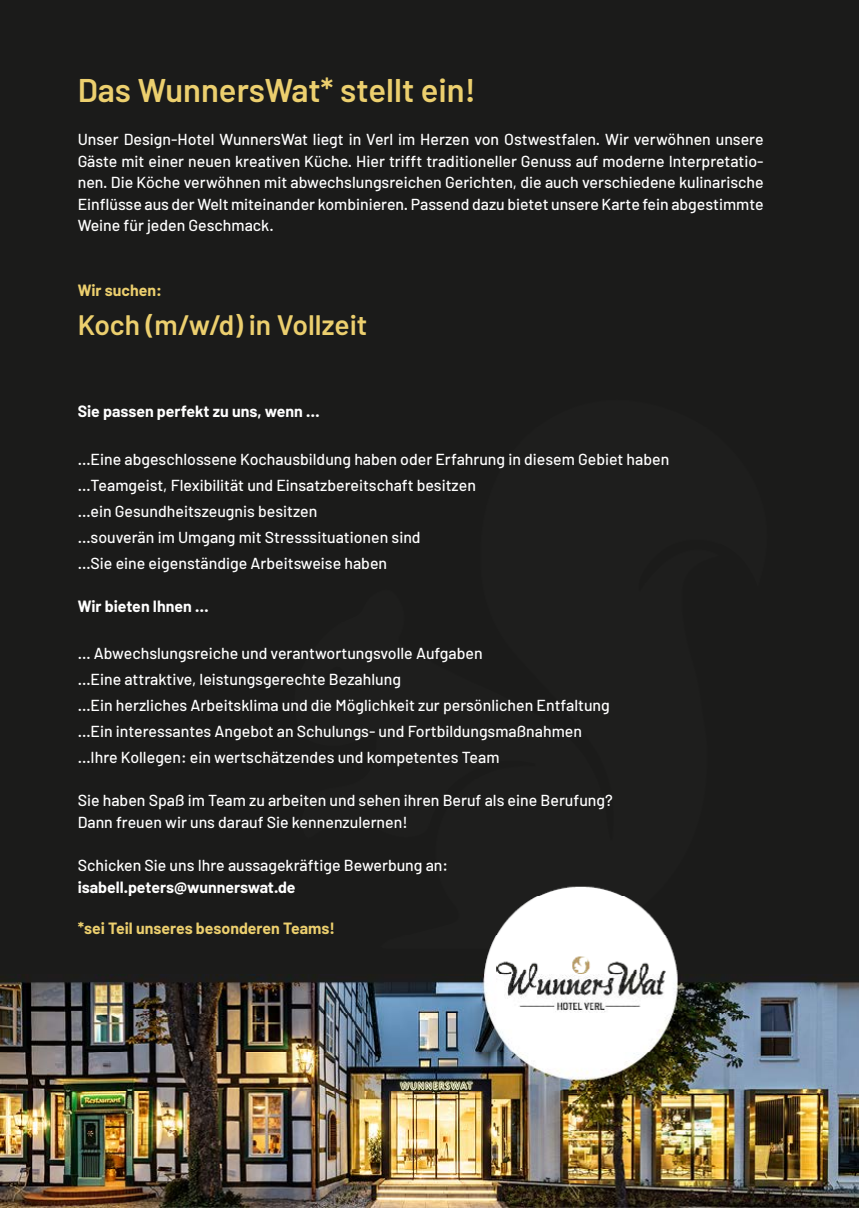
<style>
.page{position:relative;width:859px;height:1208px;background:#fff}
.page>*{position:absolute;margin:0;border:0;box-sizing:border-box;transform-origin:0 0}
.t1{font:600 32.8px "Barlow";color:#eccf6e}
.t2{font:600 28.1px "Barlow";color:#eccf6e}
.t3{font:500 15.9px/26px "Barlow";color:#fff}
.t4{font:700 15.9px "Barlow";color:#fff}
.t5{font:700 15.9px "Barlow";color:#eccf6e}
</style>
<div class="page">
<img style="left:0;top:0;width:859px;height:1208px">
<h1 class="t1" style="left:78px;top:70px;width:400px">Das WunnersWat* stellt ein!</h1>
<p class="t3" style="left:78px;top:128px;width:687px;line-height:21.5px;text-align:justify">Unser Design-Hotel WunnersWat liegt in Verl im Herzen von Ostwestfalen. Wir verwöhnen unsere Gäste mit einer neuen kreativen Küche. Hier trifft traditioneller Genuss auf moderne Interpretatio&shy;nen. Die Köche verwöhnen mit abwechslungsreichen Gerichten, die auch verschiedene kulinarische Einflüsse aus der Welt miteinander kombinieren. Passend dazu bietet unsere Karte fein abgestimmte Weine für jeden Geschmack.</p>
<p class="t5" style="left:78px;top:280px;width:86px">Wir suchen:</p>
<h2 class="t2" style="left:78px;top:308px;width:291px">Koch (m/w/d) in Vollzeit</h2>
<p class="t4" style="left:78px;top:401px;width:243px">Sie passen perfekt zu uns, wenn …</p>
<p class="t3" style="left:78px;top:445px;width:593px">…Eine abgeschlossene Kochausbildung haben oder Erfahrung in diesem Gebiet haben …Teamgeist, Flexibilität und Einsatzbereitschaft besitzen<br>…ein Gesundheitszeugnis besitzen<br>…souverän im Umgang mit Stresssituationen sind<br>…Sie eine eigenständige Arbeitsweise haben</p>
<p class="t4" style="left:78px;top:596px;width:132px">Wir bieten Ihnen …</p>
<p class="t3" style="left:78px;top:640px;width:534px">… Abwechslungsreiche und verantwortungsvolle Aufgaben<br>…Eine attraktive, leistungsgerechte Bezahlung<br>…Ein herzliches Arbeitsklima und die Möglichkeit zur persönlichen Entfaltung …Ein interessantes Angebot an Schulungs- und Fortbildungsmaßnahmen …Ihre Kollegen: ein wertschätzendes und kompetentes Team</p>
<p class="t3" style="left:78px;top:789px;width:537px;line-height:21.5px">Sie haben Spaß im Team zu arbeiten und sehen ihren Beruf als eine Berufung?<br>Dann freuen wir uns darauf Sie kennenzulernen!</p>
<p class="t3" style="left:78px;top:852px;width:372px">Schicken Sie uns Ihre aussagekräftige Bewerbung an:</p>
<p class="t4" style="left:78px;top:877px;width:219px">isabell.peters@wunnerswat.de</p>
<p class="t5" style="left:78px;top:918px;width:259px">*sei Teil unseres besonderen Teams!</p>
</div>
